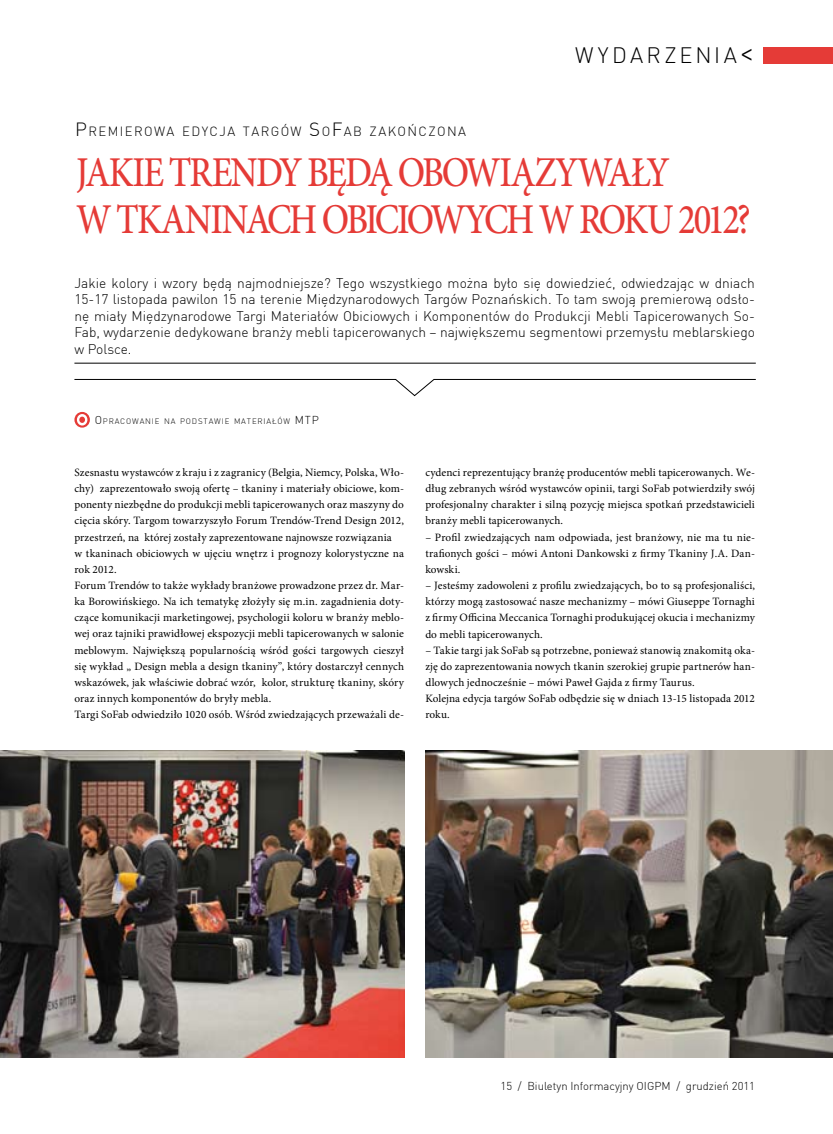
<style>
.page{position:relative;width:833px;height:1134px;background:#fff}
.page>*{position:absolute;margin:0;border:0;box-sizing:border-box;transform-origin:0 0}
.t1{font:500 42.5px/47.5px "Minion Pro";letter-spacing:-.055em;color:#e53b37;scale:.86 1}
.t2{font:300 21.88px "DINCE";letter-spacing:.155em;color:#000}
.t3{font:300 13.75px/16.5px "DINCE";color:#000;text-align:justify}
.t4{font:300 13.12px "DINCE";letter-spacing:.105em;color:#000}
.t5{font:11.25px/16.1px "Minion Pro";letter-spacing:.005em;color:#000;text-align:justify}
.t6{font:300 11.25px "DINCE";color:#000}
.t7{font:300 7.88px "DINCE";letter-spacing:.105em;color:#000}
.s1{font-size:18.75px}
.s2{font-size:31.25px}
.s3{font-size:11.25px}
</style>
<div class="page">
<div style="left:764px;top:47px;width:69px;height:16px;background:#e53b37"></div>
<hr style="left:74px;top:363px;width:682px;height:1px;background:#000">
<svg style="left:74px;top:379px;width:682px;height:17px"></svg>
<svg style="left:74px;top:412px;width:16px;height:16px"></svg>
<img style="left:0;top:751px;width:404px;height:306px">
<img style="left:425px;top:750px;width:408px;height:307px">
<p class="t4" style="left:75px;top:123px;width:392px"><span class="s1">P</span>REMIEROWA EDYCJA TARGÓW <span class="s1">S</span>O<span class="s1">F</span>AB ZAKOŃCZONA</p>
<h2 class="t2" style="left:575px;top:41px;width:181px">WYDARZENIA<span class="s2">&lt;</span></h2>
<h1 class="t1" style="left:76px;top:149px;width:786px">JAKIE TRENDY BĘDĄ OBOWIĄZYWAŁY<br>W TKANINACH OBICIOWYCH W ROKU 2012?</h1>
<p class="t3" style="left:74px;top:274px;width:682px">Jakie kolory i wzory będą najmodniejsze? Tego wszystkiego można było się dowiedzieć, odwiedzając w dniach 15-17 listopada pawilon 15 na terenie Międzynarodowych Targów Poznańskich. To tam swoją premierową odsło&shy;nę miały Międzynarodowe Targi Materiałów Obiciowych i Komponentów do Produkcji Mebli Tapicerowanych So-Fab, wydarzenie dedykowane branży mebli tapicerowanych – największemu segmentowi przemysłu meblarskiego w Polsce.</p>
<p class="t7" style="left:95px;top:416px;width:209px"><span class="s3">O</span> PRACOWANIE NA PODSTAWIE MATERIAŁÓW <span class="s3">MTP</span></p>
<p class="t5" style="left:74px;top:464px;width:331px;text-align:left">Szesnastu wystawców z kraju i z zagranicy (Belgia, Niemcy, Polska, Wło&shy;chy) zaprezentowało swoją ofertę – tkaniny i materiały obiciowe, kom&shy;ponenty niezbędne do produkcji mebli tapicerowanych oraz maszyny do cięcia skóry. Targom towarzyszyło Forum Trendów-Trend Design 2012, przestrzeń, na której zostały zaprezentowane najnowsze rozwiązania<br>w tkaninach obiciowych w ujęciu wnętrz i prognozy kolorystyczne na rok 2012.<br>Forum Trendów to także wykłady branżowe prowadzone przez dr. Mar&shy;ka Borowińskiego. Na ich tematykę złożyły się m.in. zagadnienia doty&shy;czące komunikacji marketingowej, psychologii koloru w branży meblo&shy;wej oraz tajniki prawidłowej ekspozycji mebli tapicerowanych w salonie meblowym. Największą popularnością wśród gości targowych cieszył się wykład „ Design mebla a design tkaniny”, który dostarczył cennych wskazówek, jak właściwie dobrać wzór, kolor, strukturę tkaniny, skóry oraz innych komponentów do bryły mebla.<br>Targi SoFab odwiedziło 1020 osób. Wśród zwiedzających przeważali de-</p>
<p class="t5" style="left:425px;top:464px;width:331px">cydenci reprezentujący branżę producentów mebli tapicerowanych. We&shy;dług zebranych wśród wystawców opinii, targi SoFab potwierdziły swój profesjonalny charakter i silną pozycję miejsca spotkań przedstawicieli branży mebli tapicerowanych.</p>
<p class="t5" style="left:425px;top:529px;width:331px">– Profil zwiedzających nam odpowiada, jest branżowy, nie ma tu nie&shy;trafionych gości – mówi Antoni Dankowski z firmy Tkaniny J.A. Dan&shy;kowski.</p>
<p class="t5" style="left:425px;top:577px;width:331px">– Jesteśmy zadowoleni z profilu zwiedzających, bo to są profesjonaliści, którzy mogą zastosować nasze mechanizmy – mówi Giuseppe Tornaghi z firmy Officina Meccanica Tornaghi produkującej okucia i mechanizmy do mebli tapicerowanych.</p>
<p class="t5" style="left:425px;top:642px;width:331px;text-align:left">– Takie targi jak SoFab są potrzebne, ponieważ stanowią znakomitą oka&shy;zję do zaprezentowania nowych tkanin szerokiej grupie partnerów han&shy;dlowych jednocześnie – mówi Paweł Gajda z firmy Taurus.<br>Kolejna edycja targów SoFab odbędzie się w dniach 13-15 listopada 2012 roku.</p>
<p class="t6" style="left:500px;top:1079px;width:256px">15 / Biuletyn Informacyjny OIGPM / grudzień 2011</p>
</div>
